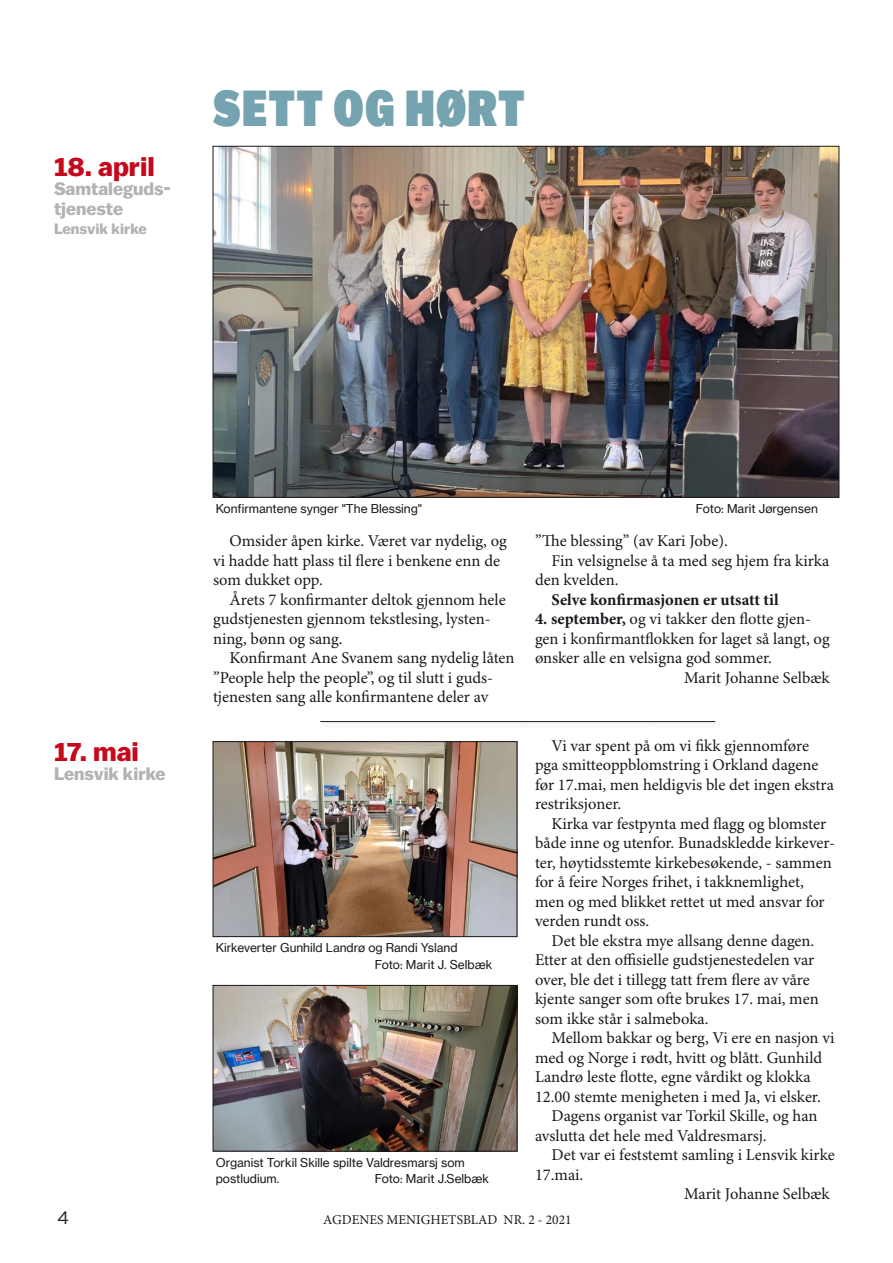
<style>
.page{position:relative;width:893px;height:1263px;background:#fff}
.page>*{position:absolute;margin:0;border:0;box-sizing:border-box;transform-origin:0 0}
.t1{font:50.7px "Balto Super";letter-spacing:.03em;color:#75a3af;scale:.8 1}
.Balto_ingress{font:700 27px "Balto";color:#c6091d}
.Balto_ingress-2{font:700 18px/19.5px "Balto";color:#b1b3b4}
.t2{font:18px "Gotham HTF";color:#1a171c}
.Brødtekst{font:16.5px/19.5px "Minion Pro";color:#1a171c}
.Brødtekst-2{font:700 16.5px "Minion Pro";color:#1a171c}
.Balto_ingress-3{font:700 15px "Balto";color:#b1b3b4}
.t3{font:13.5px "Minion Pro";color:#1a171c}
.Bildetekst{font:12px/16.5px "Neue Haas Grotesk Text Pro";color:#1a171c}
.s1{font-weight:700}
</style>
<div class="page">
<img style="left:215px;top:743px;width:300px;height:192px">
<div style="left:213px;top:741px;width:304px;height:196px;border:1px solid #1a171c"></div>
<img style="left:215px;top:987px;width:300px;height:162px">
<div style="left:213px;top:985px;width:304px;height:166px;border:1px solid #1a171c"></div>
<img style="left:215px;top:148px;width:622px;height:347px">
<div style="left:318px;top:720px;width:404px;height:10px;background:#1a171c;opacity:.25"></div>
<hr style="left:320px;top:721px;width:395px;height:1px;background:#1a171c">
<p class="Balto_ingress" style="left:54px;top:150px;width:102px">18. april</p>
<p class="Balto_ingress-2" style="left:54px;top:179px;width:118px">Samtaleguds&shy;tjeneste</p>
<p class="Balto_ingress-3" style="left:54px;top:220px;width:94px">Lensvik kirke</p>
<p class="t1" style="left:213px;top:78px;width:391px">SETT OG HØRT</p>
<p class="Balto_ingress" style="left:54px;top:735px;width:86px">17. mai</p>
<p class="Balto_ingress-2" style="left:54px;top:764px;width:113px">Lensvik kirke</p>
<p class="Bildetekst" style="left:216px;top:500px;width:208px">Konfirmantene synger "The Blessing"</p>
<p class="Bildetekst" style="left:696px;top:500px;width:123px">Foto: Marit Jørgensen</p>
<p class="Brødtekst" style="left:213px;top:532px;width:295px;text-indent:16px">Omsider åpen kirke. Været var nydelig, og vi hadde hatt plass til flere i benkene enn de som dukket opp.</p>
<p class="Brødtekst" style="left:213px;top:590px;width:294px;text-indent:16px">Årets 7 konfirmanter deltok gjennom hele gudstjenesten gjennom tekstlesing, lysten&shy;ning, bønn og sang.</p>
<p class="Brødtekst" style="left:213px;top:649px;width:303px;text-indent:16px">Konfirmant Ane Svanem sang nydelig låten ”People help the people”, og til slutt i guds&shy;tjenesten sang alle konfirmantene deler av</p>
<p class="Bildetekst" style="left:216px;top:939px;width:243px">Kirkeverter Gunhild Landrø og Randi Ysland</p>
<p class="Bildetekst" style="left:375px;top:956px;width:119px">Foto: Marit J. Selbæk</p>
<p class="Bildetekst" style="left:216px;top:1154px;width:251px">Organist Torkil Skille spilte Valdresmarsj som postludium.</p>
<p class="Bildetekst" style="left:375px;top:1170px;width:116px">Foto: Marit J.Selbæk</p>
<p class="Brødtekst" style="left:535px;top:532px;width:194px">”The blessing” (av Kari Jobe).</p>
<p class="Brødtekst" style="left:535px;top:551px;width:296px;text-indent:16px">Fin velsignelse å ta med seg hjem fra kirka den kvelden.</p>
<p class="Brødtekst-2" style="left:551px;top:589px;width:229px">Selve konfirmasjonen er utsatt til</p>
<p class="Brødtekst" style="left:535px;top:610px;width:296px"><span class="s1">4. september,</span> og vi takker den flotte gjen&shy;gen i konfirmantflokken for laget så langt, og ønsker alle en velsigna god sommer.</p>
<p class="Brødtekst" style="left:684px;top:668px;width:147px">Marit Johanne Selbæk</p>
<p class="Brødtekst" style="left:535px;top:736px;width:300px;text-indent:16px">Vi var spent på om vi fikk gjennomføre pga smitteoppblomstring i Orkland dagene før 17.mai, men heldigvis ble det ingen ekstra restriksjoner.</p>
<p class="Brødtekst" style="left:535px;top:814px;width:302px;text-indent:16px">Kirka var festpynta med flagg og blomster både inne og utenfor. Bunadskledde kirkever&shy;ter, høytidsstemte kirkebesøkende, - sammen for å feire Norges frihet, i takknemlighet, men og med blikket rettet ut med ansvar for verden rundt oss.</p>
<p class="Brødtekst" style="left:535px;top:931px;width:285px;text-indent:16px">Det ble ekstra mye allsang denne dagen.<br>Etter at den offisielle gudstjenestedelen var over, ble det i tillegg tatt frem flere av våre kjente sanger som ofte brukes 17. mai, men som ikke står i salmeboka.</p>
<p class="Brødtekst" style="left:535px;top:1029px;width:301px;text-indent:16px">Mellom bakkar og berg, Vi ere en nasjon vi med og Norge i rødt, hvitt og blått. Gunhild Landrø leste flotte, egne vårdikt og klokka 12.00 stemte menigheten i med Ja, vi elsker.</p>
<p class="Brødtekst" style="left:535px;top:1107px;width:284px;text-indent:16px">Dagens organist var Torkil Skille, og han avslutta det hele med Valdresmarsj.</p>
<p class="Brødtekst" style="left:535px;top:1146px;width:301px;text-indent:16px">Det var ei feststemt samling i Lensvik kirke<br>17.mai.</p>
<p class="Brødtekst" style="left:684px;top:1185px;width:147px">Marit Johanne Selbæk</p>
<p class="t2" style="left:57px;top:1207px;width:14px">4</p>
<p class="t3" style="left:323px;top:1211px;width:250px">AGDENES MENIGHETSBLAD NR. 2 - 2021</p>
</div>
